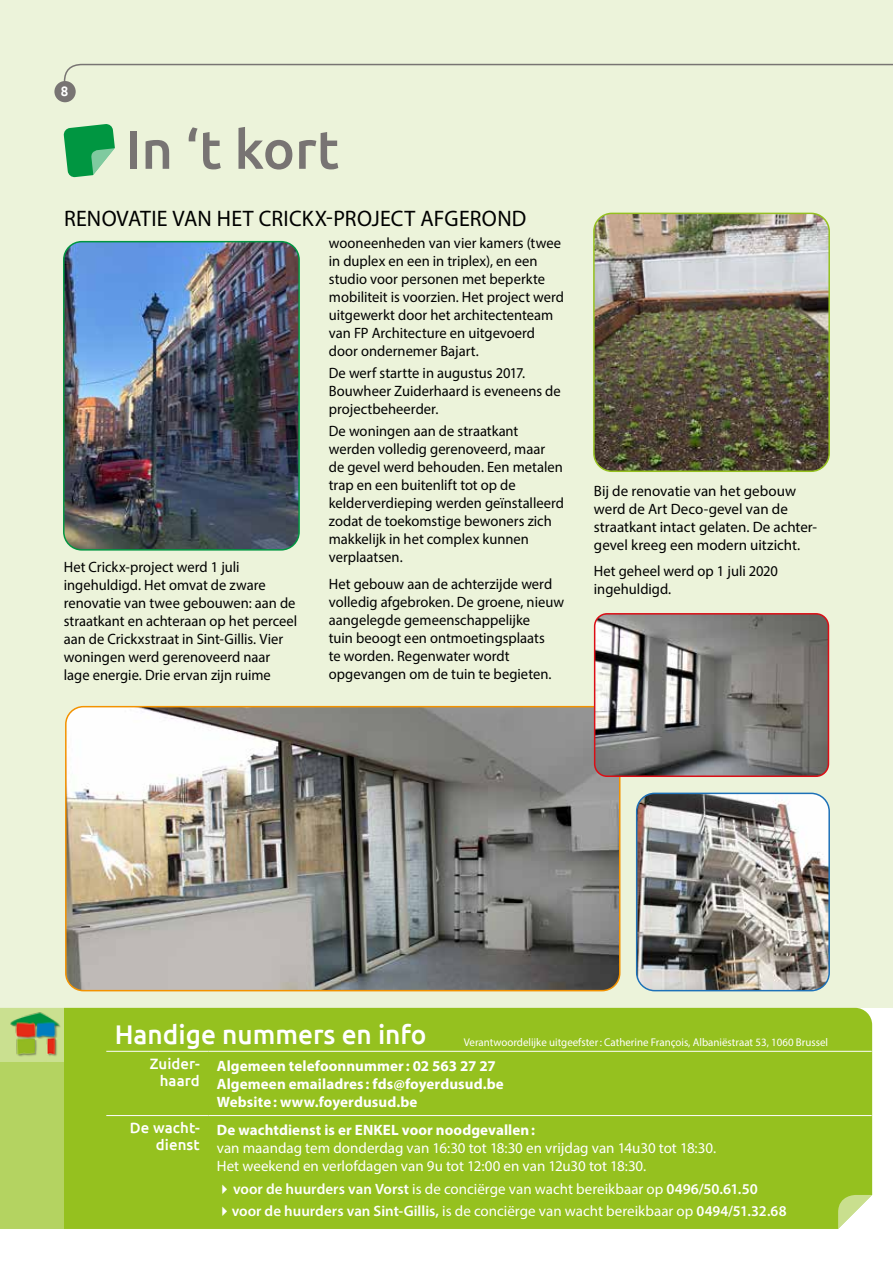
<style>
.page{position:relative;width:893px;height:1263px;background:#fff}
.page>*{position:absolute;margin:0;border:0;box-sizing:border-box;transform-origin:0 0}
.t1{font:500 54px "Ubuntu";color:#787473}
.t2{font:500 27px "Ubuntu";color:#fff}
.t3{font:22.5px "Myriad Pro";letter-spacing:.015em;color:#000}
.t4{font:15px/18px "Myriad Pro";color:#000}
.t5{font:600 15px "Myriad Pro";color:#fff}
.t6{font:700 15px/18px "Myriad Pro";letter-spacing:.005em;color:#fff}
.t7{font:15px/18px "Myriad Pro";color:#fff}
.t8{font:500 15px/16.5px "Ubuntu";letter-spacing:.005em;color:#fff;text-align:right}
.t9{font:700 15px "Ubuntu Mono";color:#fff}
.t10{font:11.25px "Myriad Pro";color:#fff}
.s1{font-weight:400}
</style>
<div class="page">
<div style="left:0;top:0;width:893px;height:1008px;background:#ecf3da"></div>
<svg style="left:63px;top:63px;width:830px;height:19px"></svg>
<div style="left:54px;top:81px;width:22px;height:21px;background:#787473;border-radius:50%"></div>
<svg style="left:63px;top:124px;width:52px;height:53px"></svg>
<img style="left:637px;top:793px;width:192px;height:198px">
<div style="left:636px;top:793px;width:194px;height:198px;border:2px solid #1d71b8;border-radius:18px"></div>
<img style="left:64px;top:242px;width:233px;height:306px">
<div style="left:63px;top:241px;width:237px;height:310px;border:2px solid #009641;border-radius:18px"></div>
<img style="left:594px;top:213px;width:235px;height:258px">
<div style="left:593px;top:213px;width:237px;height:259px;border:2px solid #95c11f;border-radius:18px"></div>
<img style="left:66px;top:707px;width:554px;height:284px">
<div style="left:65px;top:706px;width:555px;height:285px;border:2px solid #f39200;border-radius:18px"></div>
<img style="left:595px;top:614px;width:233px;height:162px">
<div style="left:594px;top:613px;width:235px;height:164px;border:2px solid #dc0d15;border-radius:12px"></div>
<div style="left:64px;top:1008px;width:808px;height:221px;background:#95c11f"></div>
<svg style="left:838px;top:1195px;width:34px;height:34px"></svg>
<div style="left:0;top:1008px;width:64px;height:221px;background:#b4d361"></div>
<div style="left:0;top:1008px;width:64px;height:53px;background:#cae090"></div>
<img style="left:10px;top:1012px;width:51px;height:45px">
<hr style="left:106px;top:1115px;width:102px;height:1px;background:#fff">
<hr style="left:208px;top:1115px;width:664px;height:1px;background:#fff">
<hr style="left:106px;top:1051px;width:102px;height:1px;background:#fff">
<hr style="left:208px;top:1051px;width:664px;height:1px;background:#fff">
<p class="t9" style="left:61px;top:84px;width:9px">8</p>
<h1 class="t1" style="left:126px;top:115px;width:215px">In ‘t kort</h1>
<h3 class="t3" style="left:64px;top:204px;width:464px">RENOVATIE VAN HET CRICKX-PROJECT AFGEROND</h3>
<p class="t4" style="left:64px;top:557px;width:235px">Het Crickx-project werd 1 juli ingehuldigd. Het omvat de zware renovatie van twee gebouwen: aan de straatkant en achteraan op het perceel aan de Crickxstraat in Sint-Gillis. Vier woningen werd gerenoveerd naar lage energie. Drie ervan zijn ruime</p>
<p class="t4" style="left:329px;top:233px;width:237px">wooneenheden van vier kamers (twee in duplex en een in triplex), en een studio voor personen met beperkte mobiliteit is voorzien. Het project werd uitgewerkt door het architectenteam van FP Architecture en uitgevoerd door ondernemer Bajart.</p>
<p class="t4" style="left:329px;top:364px;width:233px">De werf startte in augustus 2017.<br>Bouwheer Zuiderhaard is eveneens de projectbeheerder.</p>
<p class="t4" style="left:329px;top:422px;width:237px">De woningen aan de straatkant werden volledig gerenoveerd, maar de gevel werd behouden. Een metalen trap en een buitenlift tot op de kelderverdieping werden geïnstalleerd zodat de toekomstige bewoners zich makkelijk in het complex kunnen verplaatsen.</p>
<p class="t4" style="left:329px;top:574px;width:237px">Het gebouw aan de achterzijde werd volledig afgebroken. De groene, nieuw aangelegde gemeenschappelijke<br>tuin beoogt een ontmoetingsplaats<br>te worden. Regenwater wordt opgevangen om de tuin te begieten.</p>
<p class="t4" style="left:594px;top:482px;width:225px">Bij de renovatie van het gebouw werd de Art Deco-gevel van de straatkant intact gelaten. De achter&shy;gevel kreeg een modern uitzicht.</p>
<p class="t4" style="left:594px;top:562px;width:186px">Het geheel werd op 1 juli 2020 ingehuldigd.</p>
<h2 class="t2" style="left:72px;top:1017px;width:293px">Numéros et infos utiles</h2>
<h2 class="t2" style="left:115px;top:1017px;width:313px">Handige nummers en info</h2>
<p class="t10" style="left:464px;top:1035px;width:136px">Verantwoordel jke uitgeefster</p>
<p class="t10" style="left:510px;top:1035px;width:320px">Editrice responsable: Catherine François, Albaniëstra t 53, 106 Brussel</p>
<p class="t10" style="left:606px;top:1035px;width:245px">: Catherine François, rue d’Albanie 53, 1060 Bruxelles</p>
<p class="t10" style="left:580px;top:1035px;width:6px">s</p>
<p class="t8" style="left:150px;top:1055px;width:52px">Zuider&shy;haard</p>
<p class="t6" style="left:217px;top:1056px;width:289px">Algemeen telefoonnummer: 02 563 27 27<br>Algemeen emailadres : fds@foyerdusud.be<br>Website: www.foyerdusud.be</p>
<p class="t8" style="left:130px;top:1119px;width:71px">De wacht&shy;dienst</p>
<p class="t6" style="left:217px;top:1121px;width:320px">De wachtdienst is er ENKEL voor noodgevallen:</p>
<p class="t7" style="left:217px;top:1139px;width:501px">van maandag tem donderdag van 16:30 tot 18:30 en vrijdag van 14u30 tot 18:30.<br>Het weekend en verlofdagen van 9u tot 12:00 en van 12u30 tot 18:30.</p>
<p class="t5" style="left:217px;top:1179px;width:542px">✔voor de huurders van Vorst <span class="s1">is de conciërge van wacht bereikbaar op</span> 0496/50.61.50</p>
<p class="t5" style="left:217px;top:1201px;width:571px">✔voor de huurders van Sint-Gillis, <span class="s1">is de conciërge van wacht bereikbaar op</span> 0494/51.32.68</p>
</div>
